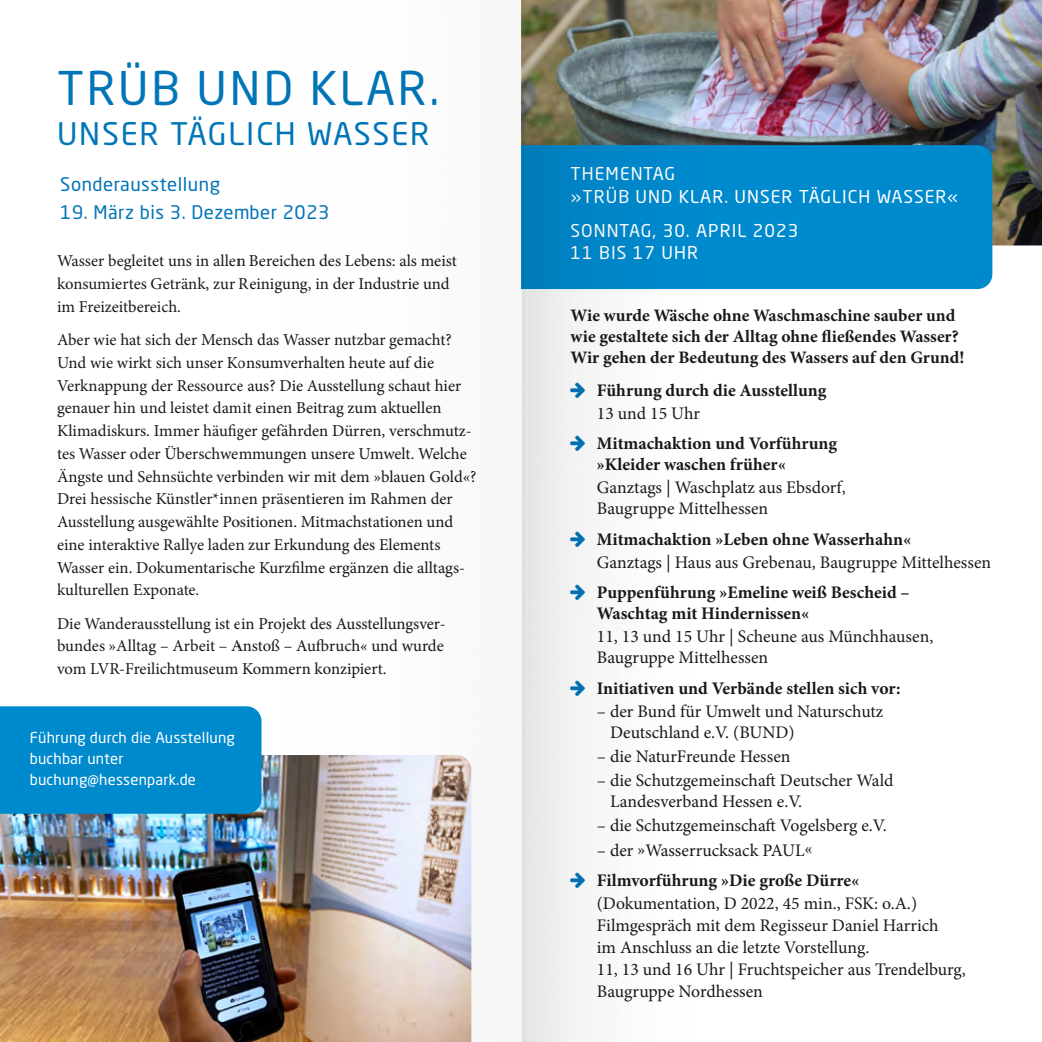
<style>
.page{position:relative;width:1042px;height:1042px;background:#fff}
.page>*{position:absolute;margin:0;border:0;box-sizing:border-box;transform-origin:0 0}
.t1{font:45.85px "Neo Sans Pro Cyr";letter-spacing:.06em;color:#0075b7}
.t2{font:30.8px "Neo Sans Pro Cyr";letter-spacing:.06em;color:#0075b7}
.t3{font:18.55px "Neo Sans Pro Cyr";letter-spacing:.03em;color:#0075b7}
.t4{font:17.68px/22.1px "Minion Pro";color:#1a1a18}
.t5{font:700 17.68px/21px "Minion Pro";color:#1a1a18}
.t6{font:700 17.5px/21px "Minion Pro";color:#1a1a18}
.t7{font:17.5px "Neo Sans Pro Cyr";letter-spacing:.06em;color:#fff}
.t8{font:16.62px/22.8px "Minion Pro";color:#1a1a18}
.t9{font:14.88px/21px "Neo Sans Pro Cyr";letter-spacing:.015em;color:#fff}
.s1{font-weight:400}
.s2{font-weight:700}
</style>
<div class="page">
<img style="left:0;top:814px;width:240px;height:228px">
<img style="left:765px;top:0;width:277px;height:245px">
<div style="left:0;top:706px;width:240px;height:108px;background:#008ace"></div>
<div style="left:765px;top:145px;width:227px;height:144px;background:#008ace"></div>
<img style="left:240px;top:0;width:525px;height:1042px">
<svg style="left:570px;top:383px;width:15px;height:15px"></svg>
<svg style="left:570px;top:436px;width:15px;height:15px"></svg>
<svg style="left:570px;top:531px;width:15px;height:16px"></svg>
<svg style="left:570px;top:585px;width:15px;height:15px"></svg>
<svg style="left:570px;top:680px;width:15px;height:15px"></svg>
<svg style="left:570px;top:872px;width:15px;height:16px"></svg>
<p class="t1" style="left:57px;top:60px;width:384px">TRÜB UND KLAR.</p>
<p class="t2" style="left:57px;top:114px;width:374px">UNSER TÄGLICH WASSER</p>
<p class="t3" style="left:60px;top:173px;width:161px">Sonderausstellung</p>
<p class="t3" style="left:60px;top:201px;width:271px">19. März bis 3. Dezember 2023</p>
<p class="t8" style="left:57px;top:250px;width:401px">Wasser begleitet uns in allen Bereichen des Lebens: als meist konsumiertes Getränk, zur Reinigung, in der Industrie und im Freizeitbereich.</p>
<p class="t8" style="left:57px;top:328px;width:421px">Aber wie hat sich der Mensch das Wasser nutzbar gemacht?<br>Und wie wirkt sich unser Konsumverhalten heute auf die Verknappung der Ressource aus? Die Ausstellung schaut hier genauer hin und leistet damit einen Beitrag zum aktuellen Klimadiskurs. Immer häufiger gefährden Dürren, verschmutz&shy;tes Wasser oder Überschwemmungen unsere Umwelt. Welche Ängste und Sehnsüchte verbinden wir mit dem »blauen Gold«?<br>Drei hessische Künstler*innen präsentieren im Rahmen der Ausstellung ausgewählte Positionen. Mitmachstationen und eine interaktive Rallye laden zur Erkundung des Elements Wasser ein. Dokumentarische Kurzfilme ergänzen die alltags&shy;kulturellen Exponate.</p>
<p class="t8" style="left:57px;top:612px;width:388px;text-align:justify">Die Wanderausstellung ist ein Projekt des Ausstellungsver&shy;bundes »Alltag – Arbeit – Anstoß – Aufbruch« und wurde vom LVR-Freilichtmuseum Kommern konzipiert.</p>
<p class="t9" style="left:30px;top:727px;width:207px">Führung durch die Ausstellung buchbar unter</p>
<p class="t9" style="left:30px;top:769px;width:168px">buchung@hessenpark.de</p>
<p class="t7" style="left:570px;top:163px;width:106px">THEMENTAG</p>
<p class="t7" style="left:570px;top:186px;width:389px">»TRÜB UND KLAR. UNSER TÄGLICH WASSER«</p>
<p class="t7" style="left:570px;top:219px;width:229px">SONNTAG, 30. APRIL 2023</p>
<p class="t7" style="left:570px;top:242px;width:129px">11 BIS 17 UHR</p>
<p class="t6" style="left:570px;top:304px;width:395px">Wie wurde Wäsche ohne Waschmaschine sauber und wie gestaltete sich der Alltag ohne fließendes Wasser?<br>Wir gehen der Bedeutung des Wassers auf den Grund!</p>
<p class="t5" style="left:597px;top:379px;width:231px;line-height:22.9px">Führung durch die Ausstellung<br><span class="s1">13 und 15 Uhr</span></p>
<p class="t5" style="left:597px;top:433px;width:242px">Mitmachaktion und Vorführung »Kleider waschen früher«</p>
<p class="t4" style="left:597px;top:477px;width:250px;line-height:21px">Ganztags | Waschplatz aus Ebsdorf,<br>Baugruppe Mittelhessen</p>
<p class="t4" style="left:597px;top:528px;width:396px;line-height:22.9px"><span class="s2">Mitmachaktion »Leben ohne Wasserhahn«<br></span>Ganztags | Haus aus Grebenau, Baugruppe Mittelhessen</p>
<p class="t5" style="left:597px;top:582px;width:314px">Puppenführung »Emeline weiß Bescheid –<br>Waschtag mit Hindernissen«</p>
<p class="t4" style="left:597px;top:626px;width:338px;line-height:21px">11, 13 und 15 Uhr | Scheune aus Münchhausen,<br>Baugruppe Mittelhessen</p>
<p class="t5" style="left:597px;top:677px;width:305px">Initiativen und Verbände stellen sich vor:</p>
<p class="t4" style="left:610px;top:700px;width:275px;line-height:21px;text-indent:-13px">– der Bund für Umwelt und Naturschutz<br>Deutschland e.V. (BUND)</p>
<p class="t4" style="left:597px;top:745px;width:195px">– die NaturFreunde Hessen</p>
<p class="t4" style="left:610px;top:770px;width:285px;line-height:21px;text-indent:-13px">– die Schutzgemeinschaft Deutscher Wald<br>Landesverband Hessen e.V.</p>
<p class="t4" style="left:597px;top:815px;width:291px">– die Schutzgemeinschaft Vogelsberg e.V.</p>
<p class="t4" style="left:597px;top:839px;width:217px">– der »Wasserrucksack PAUL«</p>
<p class="t4" style="left:597px;top:869px;width:371px"><span class="s2">Filmvorführung »Die große Dürre« </span>(Dokumentation, D 2022, 45 min., FSK: o.A.)<br>Filmgespräch mit dem Regisseur Daniel Harrich<br>im Anschluss an die letzte Vorstellung.<br>11, 13 und 16 Uhr | Fruchtspeicher aus Trendelburg, Baugruppe Nordhessen</p>
</div>
